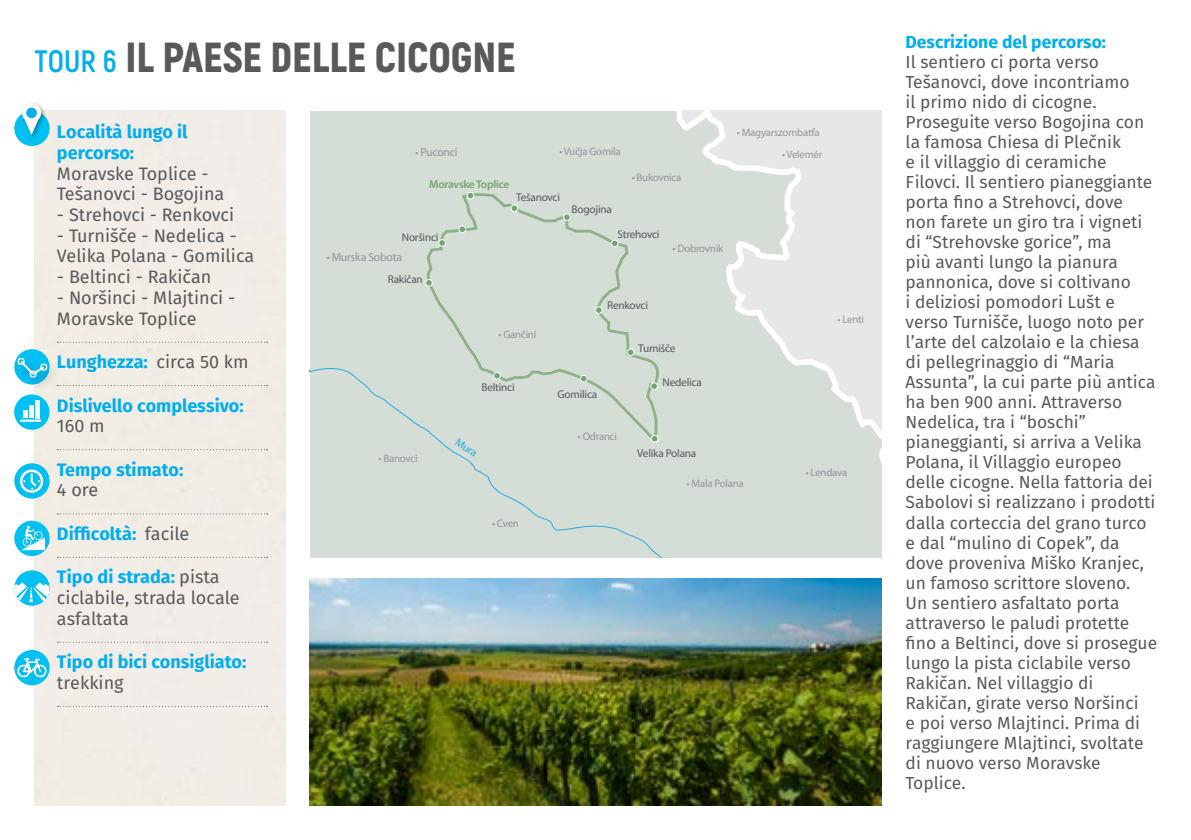
<style>
.page{position:relative;width:1191px;height:840px;background:#fff}
.page>*{position:absolute;margin:0;border:0;box-sizing:border-box;transform-origin:0 0}
.t1{font:900 42px "Akrobat";color:#58595b}
.t2{font:18px/20.6px "Fira Sans";color:#58595b}
.t3{font:700 18px/20.8px "Fira Sans";color:#00aeef}
.t4{font:17.4px/20px "Fira Sans";color:#58595b}
.t5{font:700 17.4px "Fira Sans";color:#00aeef}
.t6{font:11.8px "Myriad Pro";letter-spacing:-.02em;color:#939598}
.t7{font:11.2px "Myriad Pro";letter-spacing:-.02em;color:#58595b}
.t8{font:600 11.2px "Myriad Pro";letter-spacing:-.02em;color:#74a471}
.t9{font:11.2px "Myriad Pro";color:#28aae1}
.t10{font:10.8px "Myriad Pro";letter-spacing:-.02em;color:#939598}
.s1{font-weight:700;font-size:30.8px;color:#00aeef}
.s2{font-weight:400;color:#58595b}
.s3{font-weight:700;color:#00aeef}
.s4{font-size:10.8px}
</style>
<div class="page">
<div style="left:34px;top:111px;width:252px;height:694px;background:#f2ede5"></div>
<svg style="left:57px;top:341px;width:211px;height:1px"></svg>
<svg style="left:63px;top:385px;width:205px;height:1px"></svg>
<svg style="left:57px;top:449px;width:211px;height:1px"></svg>
<svg style="left:57px;top:513px;width:211px;height:1px"></svg>
<svg style="left:57px;top:556px;width:211px;height:1px"></svg>
<svg style="left:57px;top:641px;width:211px;height:1px"></svg>
<svg style="left:57px;top:705px;width:211px;height:1px"></svg>
<div style="left:14px;top:463px;width:36px;height:35px;background:#00c0f3;border-radius:50%"></div>
<svg style="left:20px;top:469px;width:23px;height:23px"></svg>
<div style="left:14px;top:570px;width:36px;height:35px;background:#00c0f3;border-radius:50%"></div>
<svg style="left:14px;top:582px;width:36px;height:19px"></svg>
<svg style="left:14px;top:349px;width:36px;height:35px"></svg>
<div style="left:13px;top:353px;width:28px;height:28px;background:#000;opacity:.3"></div>
<div style="left:25px;top:365px;width:28px;height:28px;background:#000;opacity:.3"></div>
<div style="left:35px;top:358px;width:28px;height:28px;background:#f2eee5"></div>
<div style="left:15px;top:355px;width:34px;height:34px;background:#000;opacity:.3"></div>
<div style="left:28px;top:361px;width:32px;height:30px;background:#000;opacity:.3"></div>
<svg style="left:18px;top:358px;width:29px;height:18px"></svg>
<div style="left:14px;top:111px;width:36px;height:35px;background:#00c0f3;border-radius:50%"></div>
<div style="left:21px;top:103px;width:24px;height:38px;background:#000;opacity:.3"></div>
<svg style="left:21px;top:102px;width:21px;height:33px"></svg>
<div style="left:14px;top:394px;width:35px;height:35px;background:#00c0f3;border-radius:50%"></div>
<hr style="left:20px;top:419px;width:21px;height:2px;background:#fff">
<svg style="left:24px;top:410px;width:4px;height:8px"></svg>
<div style="left:29px;top:405px;width:5px;height:13px;background:#fff"></div>
<hr style="left:35px;top:399px;width:4px;height:19px;background:#fff">
<svg style="left:14px;top:520px;width:36px;height:35px"></svg>
<svg style="left:21px;top:525px;width:24px;height:25px"></svg>
<svg style="left:14px;top:649px;width:36px;height:36px"></svg>
<svg style="left:17px;top:657px;width:30px;height:20px"></svg>
<div style="left:310px;top:111px;width:571px;height:446px;background:#d4ddd6"></div>
<svg style="left:676px;top:111px;width:205px;height:351px"></svg>
<svg style="left:311px;top:320px;width:406px;height:237px"></svg>
<svg style="left:425px;top:192px;width:235px;height:253px"></svg>
<div style="left:563px;top:214px;width:7px;height:6px;background:#74a471;border-radius:50%"></div>
<div style="left:563px;top:213px;width:7px;height:8px;border:1px solid #fff;border-radius:50%"></div>
<div style="left:467px;top:192px;width:7px;height:7px;background:#74a471;border-radius:50%"></div>
<div style="left:466px;top:192px;width:8px;height:7px;border:1px solid #fff;border-radius:50%"></div>
<div style="left:651px;top:382px;width:6px;height:7px;background:#74a471;border-radius:50%"></div>
<div style="left:650px;top:382px;width:8px;height:7px;border:1px solid #fff;border-radius:50%"></div>
<div style="left:595px;top:306px;width:7px;height:7px;background:#74a471;border-radius:50%"></div>
<div style="left:595px;top:306px;width:7px;height:8px;border:1px solid #fff;border-radius:50%"></div>
<div style="left:611px;top:240px;width:7px;height:6px;background:#74a471;border-radius:50%"></div>
<div style="left:611px;top:239px;width:7px;height:8px;border:1px solid #fff;border-radius:50%"></div>
<div style="left:511px;top:205px;width:7px;height:6px;background:#74a471;border-radius:50%"></div>
<div style="left:510px;top:204px;width:8px;height:8px;border:1px solid #fff;border-radius:50%"></div>
<div style="left:651px;top:435px;width:7px;height:7px;background:#74a471;border-radius:50%"></div>
<div style="left:651px;top:434px;width:7px;height:8px;border:1px solid #fff;border-radius:50%"></div>
<div style="left:580px;top:375px;width:7px;height:7px;background:#74a471;border-radius:50%"></div>
<div style="left:580px;top:374px;width:7px;height:8px;border:1px solid #fff;border-radius:50%"></div>
<div style="left:494px;top:372px;width:6px;height:7px;background:#74a471;border-radius:50%"></div>
<div style="left:493px;top:372px;width:8px;height:7px;border:1px solid #fff;border-radius:50%"></div>
<div style="left:426px;top:279px;width:6px;height:7px;background:#74a471;border-radius:50%"></div>
<div style="left:425px;top:279px;width:8px;height:7px;border:1px solid #fff;border-radius:50%"></div>
<svg style="left:460px;top:227px;width:4px;height:4px"></svg>
<div style="left:458px;top:225px;width:8px;height:8px;border:1px solid #fff;border-radius:50%"></div>
<div style="left:627px;top:349px;width:7px;height:6px;background:#74a471;border-radius:50%"></div>
<div style="left:627px;top:348px;width:7px;height:8px;border:1px solid #fff;border-radius:50%"></div>
<div style="left:439px;top:239px;width:6px;height:7px;background:#74a471;border-radius:50%"></div>
<div style="left:438px;top:239px;width:8px;height:7px;border:1px solid #fff;border-radius:50%"></div>
<img style="left:310px;top:578px;width:571px;height:227px">
<h1 class="t1" style="left:35px;top:30px;width:483px"><span class="s1">TOUR 6</span> IL PAESE DELLE CICOGNE</h1>
<p class="t3" style="left:57px;top:123px;width:132px">Località lungo il percorso:</p>
<p class="t2" style="left:57px;top:164px;width:169px">Moravske Toplice -<br>Tešanovci - Bogojina</p>
<p class="t2" style="left:57px;top:206px;width:179px">- Strehovci - Renkovci</p>
<p class="t2" style="left:57px;top:226px;width:199px">- Turnišče - Nedelica -<br>Velika Polana - Gomilica</p>
<p class="t2" style="left:57px;top:268px;width:156px">- Beltinci - Rakičan</p>
<p class="t2" style="left:57px;top:288px;width:180px">- Noršinci - Mlajtinci -<br>Moravske Toplice</p>
<p class="t3" style="left:57px;top:352px;width:193px">Lunghezza: <span class="s2">circa 50 km</span></p>
<p class="t3" style="left:57px;top:396px;width:188px">Dislivello complessivo:</p>
<p class="t2" style="left:57px;top:417px;width:49px">160 m</p>
<p class="t3" style="left:57px;top:460px;width:128px">Tempo stimato:</p>
<p class="t2" style="left:57px;top:481px;width:43px">4 ore</p>
<p class="t3" style="left:57px;top:524px;width:134px">Difficoltà: <span class="s2">facile</span></p>
<p class="t2" style="left:57px;top:567px;width:184px"><span class="s3">Tipo di strada:</span> pista ciclabile, strada locale asfaltata</p>
<p class="t3" style="left:57px;top:652px;width:191px">Tipo di bici consigliato:</p>
<p class="t2" style="left:57px;top:673px;width:68px">trekking</p>
<p class="t6" style="left:415px;top:144px;width:44px"><span class="s4">•</span> Puconci</p>
<p class="t8" style="left:429px;top:177px;width:81px">Moravske Toplice</p>
<p class="t10" style="left:559px;top:144px;width:63px">• Vučja Gomila</p>
<p class="t7" style="left:516px;top:190px;width:45px">Tešanovci</p>
<p class="t7" style="left:571px;top:202px;width:42px">Bogojina</p>
<p class="t10" style="left:631px;top:170px;width:51px">• Bukovnica</p>
<p class="t7" style="left:402px;top:230px;width:38px">Noršinci</p>
<p class="t6" style="left:326px;top:249px;width:77px">• Murska Sobota</p>
<p class="t7" style="left:388px;top:272px;width:37px">Rakičan</p>
<p class="t10" style="left:498px;top:327px;width:39px">• Gančini</p>
<p class="t7" style="left:481px;top:380px;width:35px">Beltinci</p>
<p class="t7" style="left:617px;top:227px;width:43px">Strehovci</p>
<p class="t10" style="left:672px;top:241px;width:52px">• Dobrovnik</p>
<p class="t7" style="left:557px;top:387px;width:41px">Gomilica</p>
<p class="t7" style="left:607px;top:298px;width:42px">Renkovci</p>
<p class="t7" style="left:638px;top:341px;width:39px">Turnišče</p>
<p class="t7" style="left:662px;top:375px;width:41px">Nedelica</p>
<p class="t10" style="left:736px;top:125px;width:84px">• Magyarszombatfa</p>
<p class="t10" style="left:782px;top:148px;width:42px">• Velemér</p>
<p class="t10" style="left:837px;top:312px;width:28px">• Lenti</p>
<p class="t10" style="left:378px;top:451px;width:41px">• Banovci</p>
<p class="t9" style="left:460px;top:434px;width:25px;rotate:34deg">Mura</p>
<p class="t10" style="left:578px;top:430px;width:41px">• Odranci</p>
<p class="t7" style="left:637px;top:446px;width:61px">Velika Polana</p>
<p class="t10" style="left:805px;top:465px;width:43px">• Lendava</p>
<p class="t10" style="left:492px;top:516px;width:28px">• Cven</p>
<p class="t10" style="left:686px;top:477px;width:59px">• Mala Polana</p>
<p class="t5" style="left:905px;top:29px;width:202px">Descrizione del percorso:</p>
<p class="t4" style="left:905px;top:53px;width:253px">Il sentiero ci porta verso<br>Tešanovci, dove incontriamo<br>il primo nido di cicogne.<br>Proseguite verso Bogojina con la famosa Chiesa di Plečnik<br>e il villaggio di ceramiche<br>Filovci. Il sentiero pianeggiante porta fino a Strehovci, dove non farete un giro tra i vigneti di “Strehovske gorice”, ma<br>più avanti lungo la pianura pannonica, dove si coltivano<br>i deliziosi pomodori Lušt e verso Turnišče, luogo noto per l’arte del calzolaio e la chiesa di pellegrinaggio di “Maria<br>Assunta”, la cui parte più antica ha ben 900 anni. Attraverso<br>Nedelica, tra i “boschi” pianeggianti, si arriva a Velika<br>Polana, il Villaggio europeo delle cicogne. Nella fattoria dei<br>Sabolovi si realizzano i prodotti dalla corteccia del grano turco e dal “mulino di Copek”, da dove proveniva Miško Kranjec, un famoso scrittore sloveno.<br>Un sentiero asfaltato porta attraverso le paludi protette fino a Beltinci, dove si prosegue lungo la pista ciclabile verso<br>Rakičan. Nel villaggio di<br>Rakičan, girate verso Noršinci<br>e poi verso Mlajtinci. Prima di raggiungere Mlajtinci, svoltate di nuovo verso Moravske<br>Toplice.</p>
</div>
